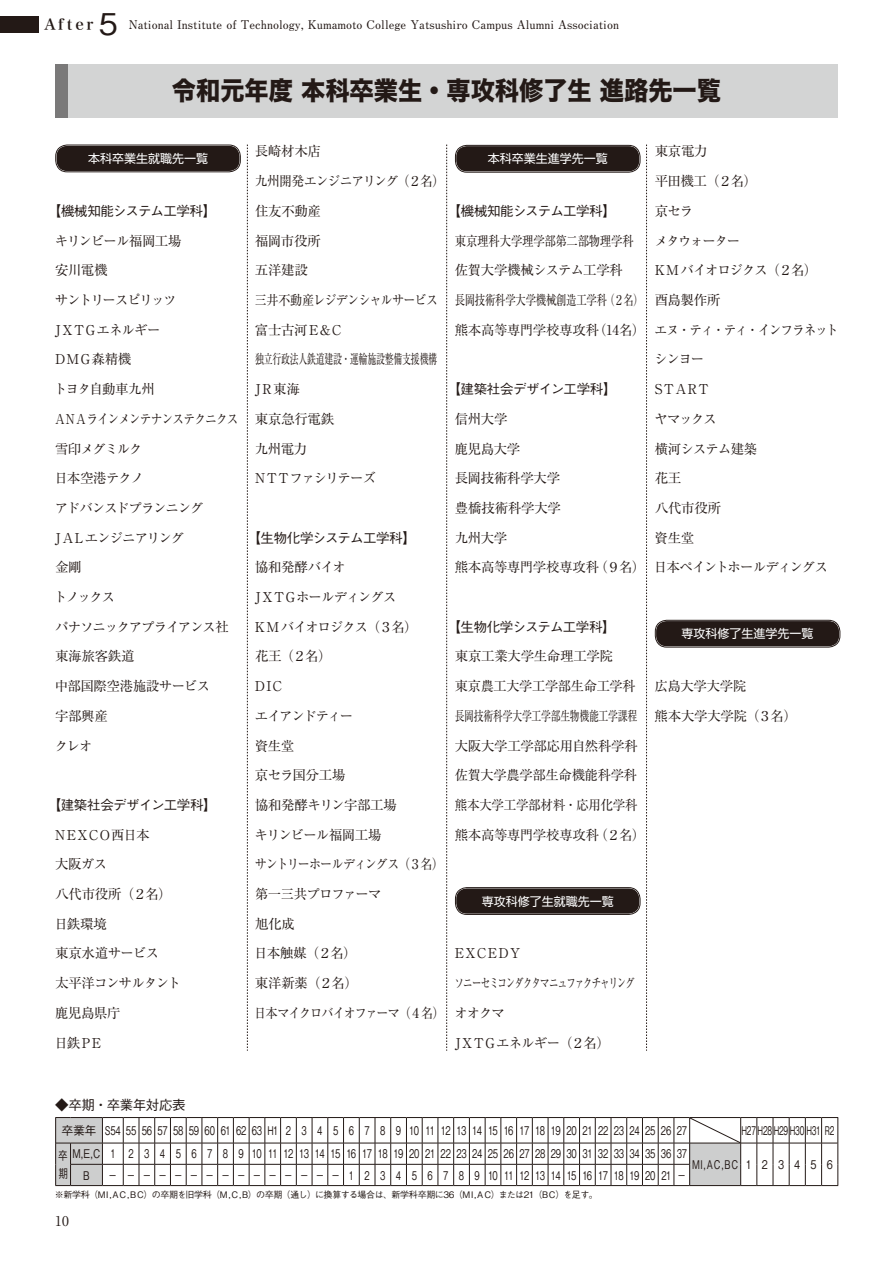
<style>
.page{position:relative;width:893px;height:1263px;background:#fff}
.page>*{position:absolute;margin:0;border:0;box-sizing:border-box;transform-origin:0 0}
.t1{font:25.5px "Hira Kaku Std W8";color:#231916;scale:.95 1}
.t2{font:15px "Hira Min Pro W6";letter-spacing:.185em;color:#231916}
.t3{font:13.5px/29.7px "Ryumin Pro";letter-spacing:-.035em;color:#231916}
.t4{font:500 13.5px "Gothic BBB Pr 6 N";letter-spacing:-.035em;color:#231916}
.t5{font:13.5px/29.7px "Ryumin Pro";letter-spacing:-.09em;color:#231916}
.t6{font:13.5px/29.7px "Ryumin Pro";letter-spacing:-.06em;color:#231916}
.t7{font:13.5px/29.7px "Ryumin Pro";letter-spacing:-.035em;color:#231916;scale:.85 1}
.t8{font:13.5px/29.7px "Ryumin Pro";letter-spacing:-.065em;color:#231916}
.t9{font:13.5px/29.7px "Ryumin Pro";letter-spacing:-.035em;color:#231916;scale:.9 1}
.t10{font:13.5px/29.7px "Ryumin Pro";letter-spacing:-.08em;color:#231916;scale:.88 1}
.t11{font:13.5px/29.7px "Ryumin Pro";letter-spacing:-.035em;color:#231916;scale:.93 1}
.t12{font:13.5px/29.7px "Ryumin Pro";letter-spacing:-.085em;color:#231916}
.t13{font:13.5px/29.7px "Ryumin Pro";letter-spacing:-.055em;color:#231916}
.t14{font:13.5px/29.7px "Ryumin Pro";letter-spacing:-.08em;color:#231916}
.t15{font:13.5px "Ryumin Pro";letter-spacing:-.09em;color:#231916;scale:.7 1}
.t16{font:13.5px "Ryumin Pro";letter-spacing:-.07em;color:#231916}
.t17{font:13.5px "Ryumin Pro";letter-spacing:-.085em;color:#231916;scale:.9 1}
.t18{font:13.5px/29.7px "Ryumin Pro";letter-spacing:.03em;color:#231916}
.t19{font:13.5px "Ryumin Pro";letter-spacing:-.1em;color:#231916}
.t20{font:700 12px "Futo Min A101 Pr 6 N";color:#231916}
.t21{font:500 12px/18.8px "Gothic BBB Pr 6 N";letter-spacing:-.025em;color:#231916;scale:.8 1}
.t22{font:500 12px "Gothic BBB Pr 6 N";letter-spacing:-.025em;color:#231916}
.t23{font:500 12px "Gothic BBB Pr 6 N";letter-spacing:-.025em;color:#231916;scale:.7 1}
.t24{font:12px "Shin Go Pro";color:#fff}
.t25{font:500 12px "Gothic BBB Pr 6 N";letter-spacing:-.025em;color:#231916;scale:.62 1}
.t26{font:500 12px "Gothic BBB Pr 6 N";letter-spacing:-.025em;color:#231916;scale:.75 1}
.t27{font:500 9px "Gothic BBB Pr 6 N";letter-spacing:-.04em;color:#231916}
.s1{font-family:"Gothic BBB Pr 6 N";font-weight:500;font-size:30px}
</style>
<div class="page">
<div style="left:55px;top:64px;width:783px;height:54px;background:#d3d4d4"></div>
<div style="left:55px;top:64px;width:13px;height:54px;background:#7a7979"></div>
<div style="left:57px;top:146px;width:182px;height:25px;background:#231916;border-radius:10px"></div>
<div style="left:55px;top:145px;width:186px;height:27px;border:1px solid #231916;border-radius:11px"></div>
<div style="left:57px;top:146px;width:182px;height:24px;border:1px solid #231916;border-radius:10px"></div>
<div style="left:456px;top:146px;width:183px;height:25px;background:#231916;border-radius:10px"></div>
<div style="left:455px;top:145px;width:185px;height:28px;border:1px solid #231916;border-radius:11px"></div>
<div style="left:457px;top:147px;width:182px;height:24px;border:1px solid #231916;border-radius:10px"></div>
<div style="left:456px;top:888px;width:183px;height:25px;background:#231916;border-radius:10px"></div>
<div style="left:455px;top:887px;width:185px;height:28px;border:1px solid #231916;border-radius:11px"></div>
<div style="left:457px;top:889px;width:182px;height:24px;border:1px solid #231916;border-radius:10px"></div>
<div style="left:656px;top:621px;width:183px;height:25px;background:#231916;border-radius:10px"></div>
<div style="left:655px;top:620px;width:185px;height:27px;border:1px solid #231916;border-radius:11px"></div>
<div style="left:657px;top:622px;width:182px;height:24px;border:1px solid #231916;border-radius:10px"></div>
<svg style="left:247px;top:145px;width:1px;height:906px"></svg>
<svg style="left:446px;top:145px;width:1px;height:906px"></svg>
<svg style="left:646px;top:145px;width:1px;height:906px"></svg>
<svg style="left:55px;top:1117px;width:783px;height:69px"></svg>
<div style="left:0;top:16px;width:39px;height:16px;background:#231916"></div>
<p class="t2" style="left:44px;top:12px;width:75px">After <span class="s1">5</span></p>
<p class="t20" style="left:129px;top:15px;width:492px">National Institute of Technology, Kumamoto College Yatsushiro Campus Alumni Association</p>
<h1 class="t1" style="left:172px;top:76px;width:579px">令和元年度 本科卒業生・専攻科修了生 進路先一覧</h1>
<p class="t24" style="left:88px;top:149px;width:121px">本科卒業生就職先一覧</p>
<p class="t4" style="left:48px;top:200px;width:170px">【機械知能システム工学科】</p>
<p class="t13" style="left:55px;top:225px;width:128px">キリンビール福岡工場安川電機</p>
<p class="t6" style="left:54px;top:284px;width:124px">サントリースピリッツ<br>JXTGエネルギー<br>DMG森精機<br>トヨタ自動車九州</p>
<p class="t10" style="left:54px;top:403px;width:211px">ANAラインメンテナンステクニクス雪印メグミルク<br>日本空港テクノ</p>
<p class="t14" style="left:55px;top:492px;width:150px">アドバンスドプランニング<br>JALエンジニアリング</p>
<p class="t12" style="left:54px;top:551px;width:176px">金剛<br>トノックス<br>パナソニックアプライアンス社東海旅客鉄道</p>
<p class="t3" style="left:55px;top:670px;width:157px">中部国際空港施設サービス宇部興産<br>クレオ</p>
<p class="t4" style="left:48px;top:794px;width:171px">【建築社会デザイン工学科】</p>
<p class="t18" style="left:55px;top:819px;width:96px">NEXCO西日本大阪ガス</p>
<p class="t3" style="left:55px;top:878px;width:118px">八代市役所（２名）</p>
<p class="t3" style="left:54px;top:908px;width:106px">日鉄環境<br>東京水道サービス</p>
<p class="t16" style="left:55px;top:972px;width:127px">太平洋コンサルタント</p>
<p class="t3" style="left:54px;top:997px;width:68px">鹿児島県庁日鉄PE</p>
<p class="t3" style="left:255px;top:136px;width:192px">長崎材木店<br>九州開発エンジニアリング（２名）住友不動産<br>福岡市役所<br>五洋建設</p>
<p class="t9" style="left:255px;top:284px;width:205px">三井不動産レジデンシャルサービス富士古河E&amp;C<br>独立行政法人鉄道建設・運輸施設整備支援機構</p>
<p class="t3" style="left:255px;top:373px;width:81px">JR東海<br>東京急行電鉄九州電力</p>
<p class="t16" style="left:255px;top:467px;width:123px">NTTファシリテーズ</p>
<p class="t4" style="left:248px;top:527px;width:170px">【生物化学システム工学科】</p>
<p class="t3" style="left:255px;top:551px;width:143px">協和発酵バイオ<br>JXTGホールディングス</p>
<p class="t8" style="left:255px;top:611px;width:164px">KMバイオロジクス（３名）花王（２名）<br>DIC</p>
<p class="t19" style="left:255px;top:705px;width:100px">エイアンドティー</p>
<p class="t3" style="left:255px;top:730px;width:92px">資生堂<br>京セラ国分工場</p>
<p class="t8" style="left:255px;top:789px;width:191px">協和発酵キリン宇部工場<br>キリンビール福岡工場<br>サントリーホールディングス（３名）</p>
<p class="t13" style="left:255px;top:878px;width:128px">第一三共プロファーマ</p>
<p class="t3" style="left:255px;top:908px;width:41px">旭化成</p>
<p class="t3" style="left:254px;top:938px;width:105px">日本触媒（２名）東洋新薬（２名）</p>
<p class="t17" style="left:254px;top:1002px;width:213px">日本マイクロバイオファーマ（４名）</p>
<p class="t24" style="left:488px;top:149px;width:121px">本科卒業生進学先一覧</p>
<p class="t4" style="left:447px;top:200px;width:170px">【機械知能システム工学科】</p>
<p class="t7" style="left:455px;top:225px;width:226px">東京理科大学理学部第二部物理学科佐賀大学機械システム工学科<br>長岡技術科学大学機械創造工学科（２名）熊本高等専門学校専攻科（14名）</p>
<p class="t4" style="left:447px;top:378px;width:171px">【建築社会デザイン工学科】</p>
<p class="t3" style="left:455px;top:403px;width:108px">信州大学<br>鹿児島大学<br>長岡技術科学大学豊橋技術科学大学九州大学</p>
<p class="t3" style="left:455px;top:551px;width:192px">熊本高等専門学校専攻科（９名）</p>
<p class="t3" style="left:655px;top:136px;width:54px">東京電力</p>
<p class="t5" style="left:654px;top:165px;width:165px">平田機工（２名）<br>京セラ<br>メタウォーター<br>KMバイオロジクス（２名）</p>
<p class="t5" style="left:654px;top:284px;width:186px">酉島製作所<br>エヌ・ティ・ティ・インフラネットシンヨー<br>START<br>ヤマックス</p>
<p class="t6" style="left:654px;top:433px;width:176px">横河システム建築<br>花王<br>八代市役所<br>資生堂<br>日本ペイントホールディングス</p>
<p class="t4" style="left:447px;top:616px;width:170px">【生物化学システム工学科】</p>
<p class="t3" style="left:455px;top:641px;width:160px">東京工業大学生命理工学院</p>
<p class="t3" style="left:455px;top:670px;width:184px">東京農工大学工学部生命工学科長岡技術科学大学工学部生物機能工学課程</p>
<p class="t3" style="left:455px;top:730px;width:185px">大阪大学工学部応用自然科学科佐賀大学農学部生命機能科学科</p>
<p class="t11" style="left:455px;top:789px;width:206px">熊本大学工学部材料・応用化学科熊本高等専門学校専攻科（２名）</p>
<p class="t24" style="left:682px;top:624px;width:133px">専攻科修了生進学先一覧</p>
<p class="t3" style="left:655px;top:670px;width:144px">広島大学大学院<br>熊本大学大学院（３名）</p>
<p class="t24" style="left:482px;top:891px;width:133px">専攻科修了生就職先一覧</p>
<p class="t3" style="left:455px;top:938px;width:67px">EXCEDY</p>
<p class="t15" style="left:455px;top:972px;width:259px">ソニーセミコンダクタマニュファクチャリング</p>
<p class="t3" style="left:454px;top:997px;width:52px">オオクマ</p>
<p class="t3" style="left:455px;top:1027px;width:156px">JXTGエネルギー（２名）</p>
<p class="t4" style="left:55px;top:1094px;width:132px">◆卒期・卒業年対応表</p>
<p class="t22" style="left:61px;top:1121px;width:627px">卒業年S54555657585960616263H1 2 3 4 5 6 7 8 9 10 1112131415161718192021222324252627</p>
<p class="t25" style="left:741px;top:1121px;width:151px">H27 H28 H29 H30 H31 R2</p>
<p class="t21" style="left:58px;top:1145px;width:14px">卒期</p>
<p class="t21" style="left:72px;top:1143px;width:770px">M,E,C 1 2 3 4 5 6 7 8 9 10 111213141516171819202122232425262728293031323334353637</p>
<p class="t26" style="left:692px;top:1155px;width:189px">MI,AC,BC 1 2 3 4 5 6</p>
<p class="t21" style="left:83px;top:1165px;width:10px">B</p>
<p class="t23" style="left:109px;top:1165px;width:826px">－ －－－－－－－－－－－－－－ 1 2 3 4 5 6 7 8 9 101112131415161718192021－</p>
<p class="t27" style="left:55px;top:1187px;width:545px">※新学科（MI,AC,BC）の卒期を旧学科（M,C,B）の卒期（通し）に換算する場合は、新学科卒期に36（MI,AC）または21（BC）を足す。</p>
<p class="t3" style="left:55px;top:1205px;width:15px">10</p>
</div>
